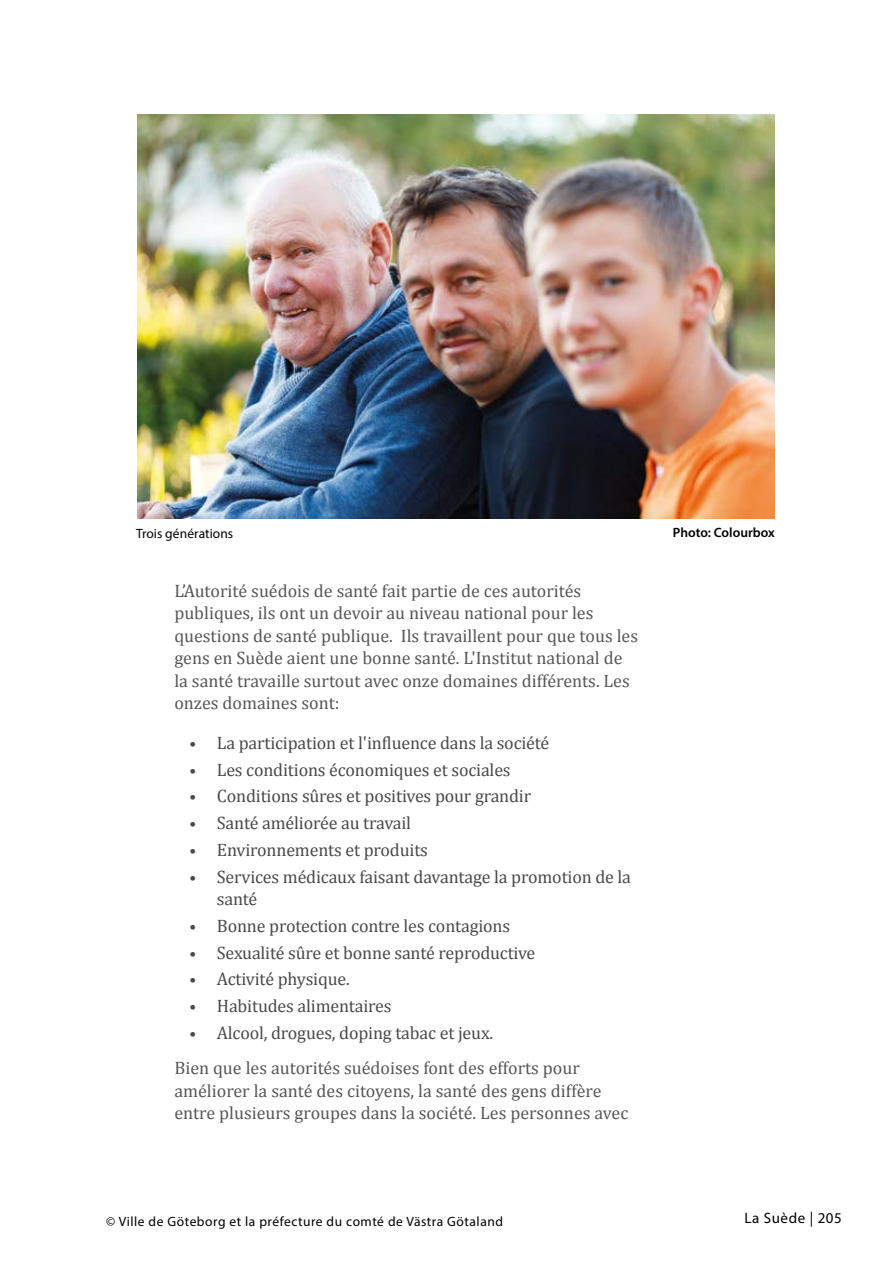
<style>
.page{position:relative;width:893px;height:1263px;background:#fff}
.page>*{position:absolute;margin:0;border:0;box-sizing:border-box;transform-origin:0 0}
.t1{font:18px/22.5px "Cambria";color:#575756}
.t2{font:18px/22.5px "Cambria";letter-spacing:-.01em;color:#4a4a49}
.t3{font:15px "Myriad Pro";letter-spacing:.04em;color:#000}
.t4{font:13.5px "Myriad Pro";letter-spacing:.04em;color:#000}
.t5{font:13.5px "Myriad Pro";letter-spacing:.005em;color:#000}
.t6{font:600 13.5px "Myriad Pro";color:#000}
.s1{font-family:"Myriad Pro";font-weight:700}
.s2{font-family:"Myriad Pro";font-weight:700;color:#4a4a49}
.s3{color:#4a4a49}
</style>
<div class="page">
<img style="left:137px;top:115px;width:638px;height:404px">
<p class="t5" style="left:136px;top:525px;width:99px">Trois générations</p>
<p class="t6" style="left:673px;top:524px;width:104px">Photo: Colourbox</p>
<p class="t1" style="left:174px;top:579px;width:465px">L’Autorité suédois de santé fait partie de ces autorités publiques, ils ont un devoir au niveau national pour les questions de santé publique. Ils travaillent pour que tous les gens en Suède aient une bonne santé. L'Institut national de la santé travaille surtout avec onze domaines différents. Les onzes domaines sont:</p>
<p class="t2" style="left:190px;top:731px;width:361px"><span class="s1">•</span> La participation et l'influence dans la société</p>
<p class="t2" style="left:190px;top:758px;width:322px"><span class="s1">•</span> Les conditions économiques et sociales</p>
<p class="t2" style="left:190px;top:785px;width:343px"><span class="s1">•</span> Conditions sûres et positives pour grandir</p>
<p class="t2" style="left:190px;top:812px;width:223px"><span class="s1">•</span> Santé améliorée au travail</p>
<p class="t2" style="left:190px;top:838px;width:240px"><span class="s1">•</span> Environnements et produits</p>
<p class="t2" style="left:217px;top:865px;width:416px;text-indent:-27px"><span class="s1">•</span> Services médicaux faisant davantage la promotion de la santé</p>
<p class="t2" style="left:190px;top:914px;width:322px"><span class="s1">•</span> Bonne protection contre les contagions</p>
<p class="t2" style="left:190px;top:941px;width:347px"><span class="s1">•</span> Sexualité sûre et bonne santé reproductive</p>
<p class="t2" style="left:190px;top:968px;width:161px"><span class="s1">•</span> Activité physique.</p>
<p class="t2" style="left:190px;top:995px;width:203px"><span class="s1">•</span> Habitudes alimentaires</p>
<p class="t1" style="left:174px;top:1015px;width:407px;line-height:35.2px;text-indent:16px"><span class="s2">•</span> <span class="s3">Alcool, drogues, doping tabac et jeux.<br></span>Bien que les autorités suédoises font des efforts pour</p>
<p class="t1" style="left:174px;top:1079px;width:455px">améliorer la santé des citoyens, la santé des gens diffère entre plusieurs groupes dans la société. Les personnes avec</p>
<p class="t4" style="left:106px;top:1213px;width:398px">© Ville de Göteborg et la préfecture du comté de Västra Götaland</p>
<p class="t3" style="left:744px;top:1209px;width:99px">La Suède | 205</p>
</div>
